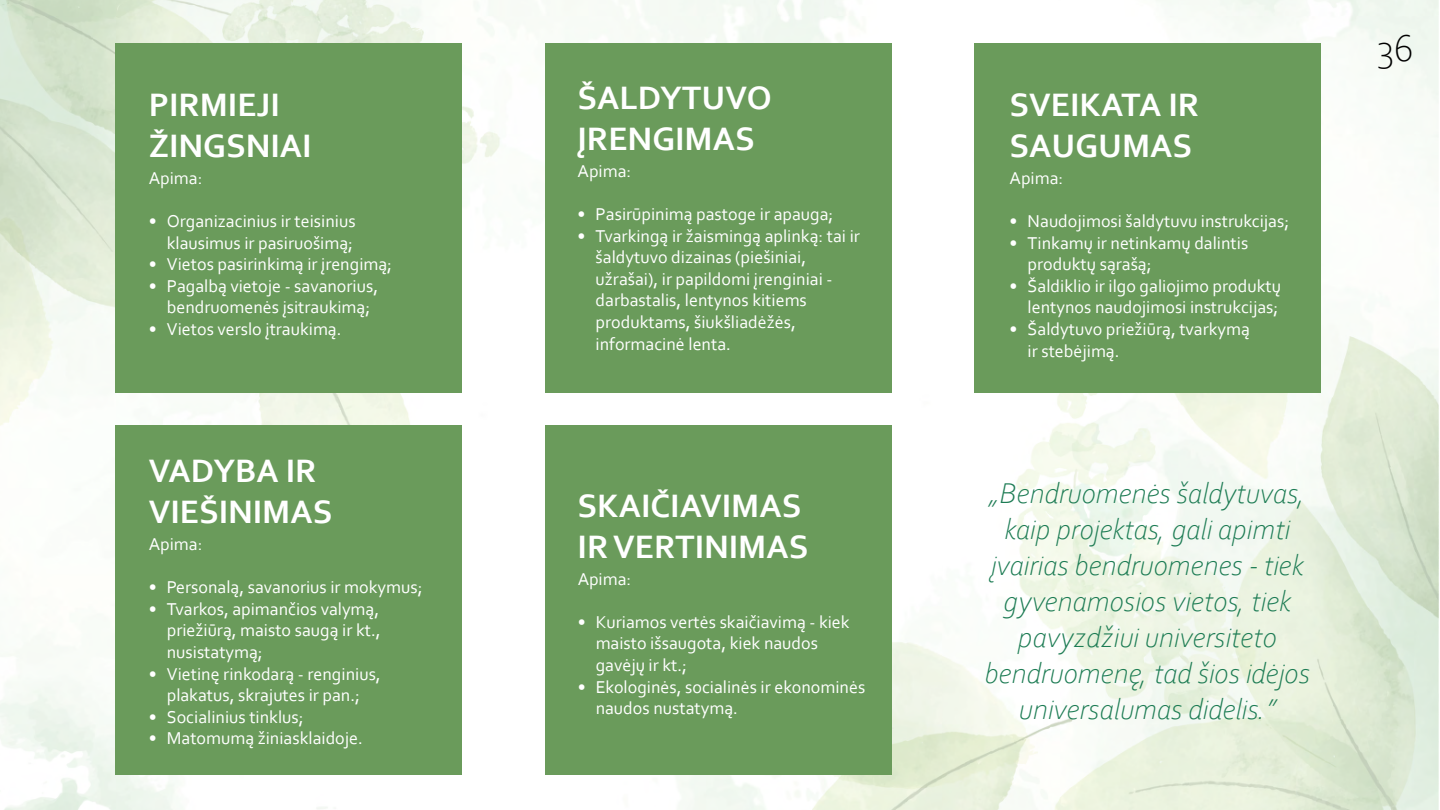
<style>
.page{position:relative;width:1440px;height:810px;background:#fff}
.page>*{position:absolute;margin:0;border:0;box-sizing:border-box;transform-origin:0 0}
.t1{font:300 39.2px "Corbel";color:#000}
.t2{font:700 34px/40.8px "Corbel";color:#fff}
.t3{font:italic 300 30px/36px "Corbel";color:#1d7c54;text-align:center}
.t4{font:18px/21.6px "Corbel";color:#fff}
</style>
<div class="page">
<img style="left:0;top:0;width:1438px;height:810px">
<div style="left:116px;top:426px;width:346px;height:349px;background:#6a9b5b"></div>
<div style="left:116px;top:43px;width:346px;height:349px;background:#6a9b5b"></div>
<div style="left:545px;top:426px;width:346px;height:349px;background:#6a9b5b"></div>
<div style="left:545px;top:43px;width:346px;height:349px;background:#6a9b5b"></div>
<div style="left:974px;top:43px;width:347px;height:349px;background:#6a9b5b"></div>
<h2 class="t2" style="left:149px;top:84px;width:164px">PIRMIEJI<br>ŽINGSNIAI</h2>
<p class="t4" style="left:149px;top:167px;width:55px">Apima:</p>
<p class="t4" style="left:149px;top:210px;width:208px;text-align:right">• Organizacinius ir teisinius klausimus ir pasiruošimą;</p>
<p class="t4" style="left:149px;top:253px;width:245px">• Vietos pasirinkimą ir įrengimą;</p>
<p class="t4" style="left:149px;top:275px;width:231px;text-align:center">• Pagalbą vietoje - savanorius, bendruomenės įsitraukimą;</p>
<p class="t4" style="left:149px;top:318px;width:194px">• Vietos verslo įtraukimą.</p>
<h2 class="t2" style="left:149px;top:450px;width:185px">VADYBA IR<br>VIEŠINIMAS</h2>
<p class="t4" style="left:149px;top:533px;width:55px">Apima:</p>
<p class="t4" style="left:149px;top:576px;width:275px">• Personalą, savanorius ir mokymus;</p>
<p class="t4" style="left:167px;top:598px;width:215px;text-align:justify;text-indent:-18px">• Tvarkos, apimančios valymą, priežiūrą, maisto saugą ir kt., nusistatymą;</p>
<p class="t4" style="left:149px;top:662px;width:233px;text-align:center">• Vietinę rinkodarą - renginius, plakatus, skrajutes ir pan.;</p>
<p class="t4" style="left:149px;top:706px;width:156px">• Socialinius tinklus;</p>
<p class="t4" style="left:149px;top:727px;width:216px">• Matomumą žiniasklaidoje.</p>
<h2 class="t2" style="left:578px;top:77px;width:196px">ŠALDYTUVO<br>ĮRENGIMAS</h2>
<p class="t4" style="left:578px;top:160px;width:55px">Apima:</p>
<p class="t4" style="left:578px;top:203px;width:257px">• Pasirūpinimą pastoge ir apauga;</p>
<p class="t4" style="left:596px;top:224px;width:266px;text-indent:-18px">• Tvarkingą ir žaismingą aplinką: tai ir šaldytuvo dizainas (piešiniai, užrašai), ir papildomi įrenginiai - darbastalis, lentynos kitiems produktams, šiukšliadėžės, informacinė lenta.</p>
<h2 class="t2" style="left:578px;top:485px;width:232px">SKAIČIAVIMAS<br>IR VERTINIMAS</h2>
<p class="t4" style="left:578px;top:567px;width:55px">Apima:</p>
<p class="t4" style="left:596px;top:611px;width:256px;text-indent:-18px">• Kuriamos vertės skaičiavimą - kiek maisto išsaugota, kiek naudos gavėjų ir kt.;</p>
<p class="t4" style="left:596px;top:675px;width:271px;text-indent:-18px">• Ekologinės, socialinės ir ekonominės naudos nustatymą.</p>
<h2 class="t2" style="left:1010px;top:84px;width:191px">SVEIKATA IR<br>SAUGUMAS</h2>
<p class="t4" style="left:1010px;top:167px;width:55px">Apima:</p>
<p class="t4" style="left:1010px;top:210px;width:281px">• Naudojimosi šaldytuvu instrukcijas;</p>
<p class="t4" style="left:1028px;top:231px;width:222px;text-indent:-18px">• Tinkamų ir netinkamų dalintis produktų sąrašą;</p>
<p class="t4" style="left:1010px;top:275px;width:273px;text-align:right">• Šaldiklio ir ilgo galiojimo produktų lentynos naudojimosi instrukcijas;</p>
<p class="t4" style="left:1028px;top:318px;width:224px;text-indent:-18px">• Šaldytuvo priežiūrą, tvarkymą ir stebėjimą.</p>
<h3 class="t3" style="left:985px;top:474px;width:327px">„Bendruomenės šaldytuvas, kaip projektas, gali apimti įvairias bendruomenes - tiek gyvenamosios vietos, tiek pavyzdžiui universiteto bendruomenę, tad šios idėjos universalumas didelis.”</h3>
<h1 class="t1" style="left:1377px;top:23px;width:38px">36</h1>
</div>
